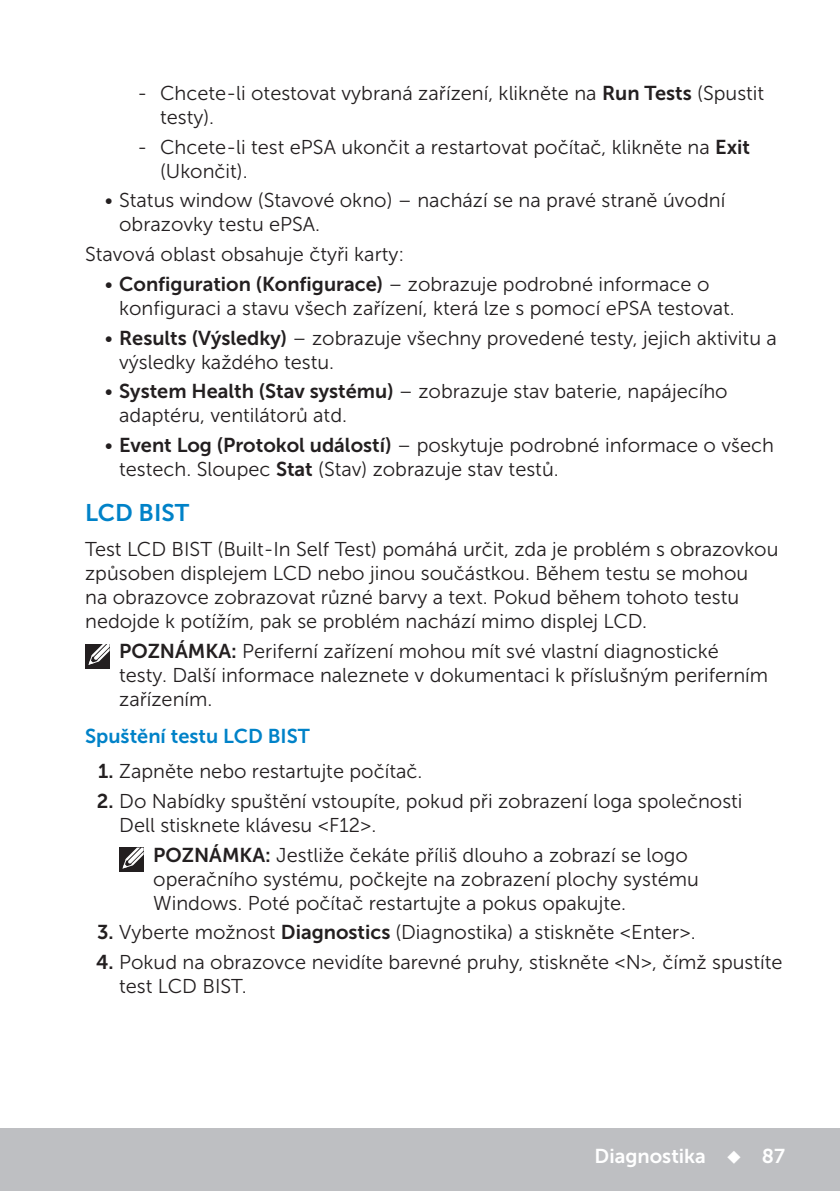
<style>
.page{position:relative;width:840px;height:1191px;background:#fff}
.page>*{position:absolute;margin:0;border:0;box-sizing:border-box;transform-origin:0 0}
.Head2{font:24px "Museo Sans For Dell 700";color:#0082c8}
.Paragraph{font:20px/24px "Museo Sans For Dell 300";color:#231f20}
.Note_indent{font:20px/24px "Museo Sans For Dell 300";color:#231f20}
.Note{font:20px/24px "Museo Sans For Dell 300";color:#231f20}
.Head3{font:20px "Museo Sans For Dell 700";color:#0082c8}
.t1{font:20px "Museo Sans For Dell 700";color:#fff}
.s1{font-family:"Museo Sans For Dell 700"}
</style>
<div class="page">
<div style="left:0;top:1128px;width:839px;height:63px;background:#bebfc2"></div>
<div style="left:85px;top:644px;width:24px;height:24px;background:#231f20"></div>
<svg style="left:88px;top:644px;width:22px;height:21px"></svg>
<div style="left:119px;top:847px;width:24px;height:25px;background:#231f20"></div>
<svg style="left:122px;top:847px;width:22px;height:22px"></svg>
<p class="Paragraph" style="left:160px;top:81px;width:605px;text-indent:-23px">- Chcete-li otestovat vybraná zařízení, klikněte na <span class="s1">Run Tests</span> (Spustit testy).</p>
<p class="Paragraph" style="left:160px;top:135px;width:591px;text-indent:-23px">- Chcete-li test ePSA ukončit a restartovat počítač, klikněte na <span class="s1">Exit </span>(Ukončit).</p>
<p class="Paragraph" style="left:119px;top:189px;width:607px;text-indent:-14px">• Status window (Stavové okno) – nachází se na pravé straně úvodní obrazovky testu ePSA.</p>
<p class="Paragraph" style="left:85px;top:242px;width:320px">Stavová oblast obsahuje čtyři karty:</p>
<p class="Paragraph" style="left:119px;top:272px;width:616px;text-indent:-14px">• <span class="s1">Configuration (Konfigurace)</span> – zobrazuje podrobné informace o konfiguraci a stavu všech zařízení, která lze s pomocí ePSA testovat.</p>
<p class="Paragraph" style="left:119px;top:326px;width:658px;text-indent:-14px">• <span class="s1">Results (Výsledky)</span> – zobrazuje všechny provedené testy, jejich aktivitu a výsledky každého testu.</p>
<p class="Paragraph" style="left:119px;top:379px;width:609px;text-indent:-14px">• <span class="s1">System Health (Stav systému)</span> – zobrazuje stav baterie, napájecího adaptéru, ventilátorů atd.</p>
<p class="Paragraph" style="left:119px;top:433px;width:656px;text-indent:-14px">• <span class="s1">Event Log (Protokol událostí)</span> – poskytuje podrobné informace o všech testech. Sloupec <span class="s1">Stat</span> (Stav) zobrazuje stav testů.</p>
<p class="Head2" style="left:85px;top:499px;width:105px">LCD BIST</p>
<p class="Paragraph" style="left:85px;top:537px;width:694px">Test LCD BIST (Built‑ In Self Test) pomáhá určit, zda je problém s obrazovkou způsoben displejem LCD nebo jinou součástkou. Během testu se mohou<br>na obrazovce zobrazovat různé barvy a text. Pokud během tohoto testu nedojde k potížím, pak se problém nachází mimo displej LCD.</p>
<p class="Note" style="left:119px;top:639px;width:650px"><span class="s1">POZNÁMKA:</span> Periferní zařízení mohou mít své vlastní diagnostické testy. Další informace naleznete v dokumentaci k příslušným periferním zařízením.</p>
<p class="Head3" style="left:85px;top:725px;width:226px">Spuštění testu LCD BIST</p>
<p class="Paragraph" style="left:98px;top:759px;width:325px"><span class="s1">1.</span> Zapněte nebo restartujte počítač.</p>
<p class="Paragraph" style="left:119px;top:789px;width:624px;text-indent:-22px"><span class="s1">2.</span> Do Nabídky spuštění vstoupíte, pokud při zobrazení loga společnosti<br>Dell stisknete klávesu &lt;F12&gt;.</p>
<p class="Note_indent" style="left:153px;top:843px;width:547px"><span class="s1">POZNÁMKA:</span> Jestliže čekáte příliš dlouho a zobrazí se logo operačního systému, počkejte na zobrazení plochy systému<br>Windows. Poté počítač restartujte a pokus opakujte.</p>
<p class="Paragraph" style="left:97px;top:920px;width:600px"><span class="s1">3.</span> Vyberte možnost <span class="s1">Diagnostics</span> (Diagnostika) a stiskněte &lt;Enter&gt;.</p>
<p class="Paragraph" style="left:119px;top:950px;width:664px;text-indent:-23px"><span class="s1">4.</span> Pokud na obrazovce nevidíte barevné pruhy, stiskněte &lt;N&gt;, čímž spustíte test LCD BIST.</p>
<p class="t1" style="left:594px;top:1144px;width:192px">Diagnostika ◆ 87</p>
</div>
